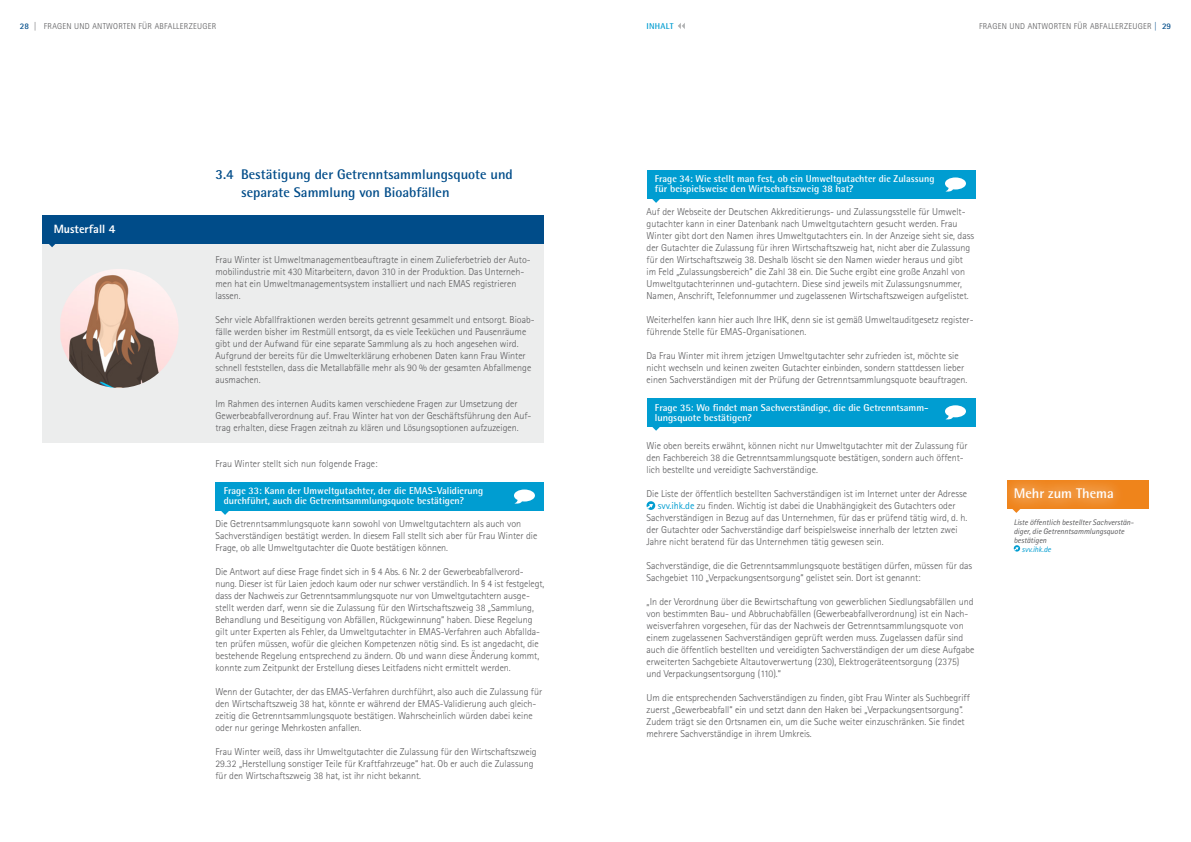
<style>
.page{position:relative;width:1191px;height:842px;background:#fff}
.page>*{position:absolute;margin:0;border:0;box-sizing:border-box;transform-origin:0 0}
.t1{font:700 14px/18px "Agfa Rotis Semisans";color:#004c89}
.t2{font:700 14px "Agfa Rotis Semisans";color:#fff}
.t3{font:800 12px "Agfa Rotis Sans Serif";color:#fff}
.t4{font:300 10px/12px "Agfa Rotis Sans Serif";color:#58585a}
.t5{font:700 10px/10px "Agfa Rotis Semisans";color:#fff}
.t6{font:300 8.5px "Agfa Rotis Sans Serif";letter-spacing:.03em;color:#58585a}
.t7{font:700 8.5px "Agfa Rotis Semisans";letter-spacing:.03em;color:#009dd1}
.Blasen_Text{font:italic 8px "Agfa Rotis Sans Serif";color:#58585a}
.Blasen_Text-2{font:italic 8px "Agfa Rotis Sans Serif";color:#009dd1}
.s1{font-weight:700;color:#004c89}
.s2{font-weight:400;color:#009dd1}
</style>
<div class="page">
<div style="left:646px;top:171px;width:329px;height:28px;background:#009dd1"></div>
<svg style="left:652px;top:199px;width:8px;height:4px"></svg>
<div style="left:945px;top:177px;width:21px;height:12px;background:#fff;border-radius:50%"></div>
<svg style="left:945px;top:186px;width:9px;height:6px"></svg>
<div style="left:215px;top:483px;width:329px;height:28px;background:#009dd1"></div>
<svg style="left:221px;top:511px;width:8px;height:4px"></svg>
<div style="left:514px;top:489px;width:21px;height:12px;background:#fff;border-radius:50%"></div>
<svg style="left:514px;top:498px;width:9px;height:6px"></svg>
<div style="left:646px;top:398px;width:329px;height:29px;background:#009dd1"></div>
<svg style="left:652px;top:427px;width:8px;height:4px"></svg>
<div style="left:945px;top:405px;width:21px;height:12px;background:#fff;border-radius:50%"></div>
<svg style="left:945px;top:414px;width:9px;height:6px"></svg>
<div style="left:43px;top:239px;width:501px;height:204px;background:#eceded"></div>
<div style="left:43px;top:215px;width:501px;height:28px;background:#004c89"></div>
<svg style="left:48px;top:243px;width:8px;height:4px"></svg>
<svg style="left:646px;top:501px;width:9px;height:9px"></svg>
<svg style="left:647px;top:504px;width:6px;height:5px"></svg>
<div style="left:1006px;top:481px;width:142px;height:28px;background:#ef841b"></div>
<div style="left:996px;top:471px;width:134px;height:45px;background:#fff"></div>
<div style="left:1002px;top:476px;width:123px;height:35px;background:#fff;opacity:.75"></div>
<svg style="left:1013px;top:545px;width:7px;height:7px"></svg>
<svg style="left:1014px;top:547px;width:4px;height:4px"></svg>
<img style="left:60px;top:269px;width:119px;height:119px">
<svg style="left:678px;top:23px;width:7px;height:6px"></svg>
<p class="t6" style="left:20px;top:22px;width:198px"><span class="s1">28</span> | FRAGEN UND ANTWORTEN FÜR ABFALLERZEUGER</p>
<p class="t6" style="left:979px;top:22px;width:193px">FRAGEN UND ANTWORTEN FÜR ABFALLERZEUGER <span class="s1">| 29</span></p>
<p class="t7" style="left:646px;top:21px;width:28px">INHALT</p>
<p class="t3" style="left:54px;top:221px;width:63px">Musterfall 4</p>
<p class="t1" style="left:241px;top:165px;width:273px;text-indent:-26px">3.4 Bestätigung der Getrenntsammlungsquote und separate Sammlung von Bioabfällen</p>
<p class="t4" style="left:215px;top:254px;width:317px">Frau Winter ist Umweltmanagementbeauftragte in einem Zulieferbetrieb der Auto&shy;mobilindustrie mit 430 Mitarbeitern, davon 310 in der Produktion. Das Unterneh&shy;men hat ein Umweltmanagementsystem installiert und nach EMAS registrieren lassen.</p>
<p class="t4" style="left:215px;top:314px;width:321px">Sehr viele Abfallfraktionen werden bereits getrennt gesammelt und entsorgt. Bioab&shy;fälle werden bisher im Restmüll entsorgt, da es viele Teeküchen und Pausenräume gibt und der Aufwand für eine separate Sammlung als zu hoch angesehen wird.<br>Aufgrund der bereits für die Umwelterklärung erhobenen Daten kann Frau Winter schnell feststellen, dass die Metallabfälle mehr als 90 % der gesamten Abfallmenge ausmachen.</p>
<p class="t4" style="left:215px;top:398px;width:317px">Im Rahmen des internen Audits kamen verschiedene Fragen zur Umsetzung der<br>Gewerbeabfallverordnung auf. Frau Winter hat von der Geschäftsführung den Auf&shy;trag erhalten, diese Fragen zeitnah zu klären und Lösungsoptionen aufzuzeigen.</p>
<p class="t4" style="left:215px;top:458px;width:164px">Frau Winter stellt sich nun folgende Frage:</p>
<p class="t5" style="left:224px;top:486px;width:261px">Frage 33: Kann der Umweltgutachter, der die EMAS-Validierung durchführt, auch die Getrenntsammlungsquote bestätigen?</p>
<p class="t4" style="left:215px;top:518px;width:323px">Die Getrenntsammlungsquote kann sowohl von Umweltgutachtern als auch von<br>Sachverständigen bestätigt werden. In diesem Fall stellt sich aber für Frau Winter die<br>Frage, ob alle Umweltgutachter die Quote bestätigen können.</p>
<p class="t4" style="left:215px;top:566px;width:330px">Die Antwort auf diese Frage findet sich in § 4 Abs. 6 Nr. 2 der Gewerbeabfallverord&shy;nung. Dieser ist für Laien jedoch kaum oder nur schwer verständlich. In § 4 ist festgelegt, dass der Nachweis zur Getrenntsammlungsquote nur von Umweltgutachtern ausge&shy;stellt werden darf, wenn sie die Zulassung für den Wirtschaftszweig 38 „Sammlung, Behandlung und Beseitigung von Abfällen, Rückgewinnung“ haben. Diese Regelung gilt unter Experten als Fehler, da Umweltgutachter in EMAS-Verfahren auch Abfallda&shy;ten prüfen müssen, wofür die gleichen Kompetenzen nötig sind. Es ist angedacht, die bestehende Regelung entsprechend zu ändern. Ob und wann diese Änderung kommt, konnte zum Zeitpunkt der Erstellung dieses Leitfadens nicht ermittelt werden.</p>
<p class="t4" style="left:215px;top:686px;width:328px">Wenn der Gutachter, der das EMAS-Verfahren durchführt, also auch die Zulassung für den Wirtschaftszweig 38 hat, könnte er während der EMAS-Validierung auch gleich&shy;zeitig die Getrenntsammlungsquote bestätigen. Wahrscheinlich würden dabei keine oder nur geringe Mehrkosten anfallen.</p>
<p class="t4" style="left:215px;top:746px;width:323px">Frau Winter weiß, dass ihr Umweltgutachter die Zulassung für den Wirtschaftszweig<br>29.32 „Herstellung sonstiger Teile für Kraftfahrzeuge“ hat. Ob er auch die Zulassung für den Wirtschaftszweig 38 hat, ist ihr nicht bekannt.</p>
<p class="t5" style="left:655px;top:174px;width:281px">Frage 34: Wie stellt man fest, ob ein Umweltgutachter die Zulassung für beispielsweise den Wirtschaftszweig 38 hat?</p>
<p class="t4" style="left:646px;top:206px;width:329px">Auf der Webseite der Deutschen Akkreditierungs- und Zulassungsstelle für Umwelt&shy;gutachter kann in einer Datenbank nach Umweltgutachtern gesucht werden. Frau Winter gibt dort den Namen ihres Umweltgutachters ein. In der Anzeige sieht sie, dass der Gutachter die Zulassung für ihren Wirtschaftszweig hat, nicht aber die Zulassung für den Wirtschaftszweig 38. Deshalb löscht sie den Namen wieder heraus und gibt im Feld „Zulassungsbereich“ die Zahl 38 ein. Die Suche ergibt eine große Anzahl von Umweltgutachterinnen und-gutachtern. Diese sind jeweils mit Zulassungsnummer, Namen, Anschrift, Telefonnummer und zugelassenen Wirtschaftszweigen aufgelistet.</p>
<p class="t4" style="left:646px;top:314px;width:329px">Weiterhelfen kann hier auch Ihre IHK, denn sie ist gemäß Umweltauditgesetz register&shy;führende Stelle für EMAS-Organisationen.</p>
<p class="t4" style="left:646px;top:350px;width:322px">Da Frau Winter mit ihrem jetzigen Umweltgutachter sehr zufrieden ist, möchte sie nicht wechseln und keinen zweiten Gutachter einbinden, sondern stattdessen lieber einen Sachverständigen mit der Prüfung der Getrenntsammlungsquote beauftragen.</p>
<p class="t5" style="left:655px;top:402px;width:275px">Frage 35: Wo findet man Sachverständige, die die Getrenntsamm&shy;lungsquote bestätigen?</p>
<p class="t4" style="left:646px;top:440px;width:322px">Wie oben bereits erwähnt, können nicht nur Umweltgutachter mit der Zulassung für den Fachbereich 38 die Getrenntsammlungsquote bestätigen, sondern auch öffent&shy;lich bestellte und vereidigte Sachverständige.</p>
<p class="t4" style="left:646px;top:488px;width:322px">Die Liste der öffentlich bestellten Sachverständigen ist im Internet unter der Adresse</p>
<p class="t4" style="left:658px;top:500px;width:299px"><span class="s2">svv.ihk.de</span> zu finden. Wichtig ist dabei die Unabhängigkeit des Gutachters oder</p>
<p class="t4" style="left:646px;top:512px;width:322px">Sachverständigen in Bezug auf das Unternehmen, für das er prüfend tätig wird, d. h.</p>
<p class="t4" style="left:646px;top:524px;width:313px">der Gutachter oder Sachverständige darf beispielsweise innerhalb der letzten zwei</p>
<p class="t4" style="left:646px;top:536px;width:239px">Jahre nicht beratend für das Unternehmen tätig gewesen sein.</p>
<p class="t4" style="left:646px;top:560px;width:327px">Sachverständige, die die Getrenntsammlungsquote bestätigen dürfen, müssen für das<br>Sachgebiet 110 „Verpackungsentsorgung“ gelistet sein. Dort ist genannt:</p>
<p class="t4" style="left:646px;top:596px;width:329px">„In der Verordnung über die Bewirtschaftung von gewerblichen Siedlungsabfällen und von bestimmten Bau- und Abbruchabfällen (Gewerbeabfallverordnung) ist ein Nach&shy;weisverfahren vorgesehen, für das der Nachweis der Getrenntsammlungsquote von einem zugelassenen Sachverständigen geprüft werden muss. Zugelassen dafür sind auch die öffentlich bestellten und vereidigten Sachverständigen der um diese Aufgabe erweiterten Sachgebiete Altautoverwertung (230), Elektrogeräteentsorgung (2375) und Verpackungsentsorgung (110).“</p>
<p class="t4" style="left:646px;top:692px;width:325px">Um die entsprechenden Sachverständigen zu finden, gibt Frau Winter als Suchbegriff zuerst „Gewerbeabfall“ ein und setzt dann den Haken bei „Verpackungsentsorgung“.<br>Zudem trägt sie den Ortsnamen ein, um die Suche weiter einzuschränken. Sie findet mehrere Sachverständige in ihrem Umkreis.</p>
<p class="t2" style="left:1013px;top:485px;width:102px">Mehr zum Thema</p>
<p class="Blasen_Text" style="left:1013px;top:517px;width:122px">Liste öffentlich bestellter Sachverstän-</p>
<p class="Blasen_Text" style="left:1013px;top:526px;width:112px">diger, die Getrenntsammlungsquote</p>
<p class="Blasen_Text" style="left:1013px;top:535px;width:34px">bestätigen</p>
<p class="Blasen_Text-2" style="left:1021px;top:544px;width:31px">svv.ihk.de</p>
</div>
